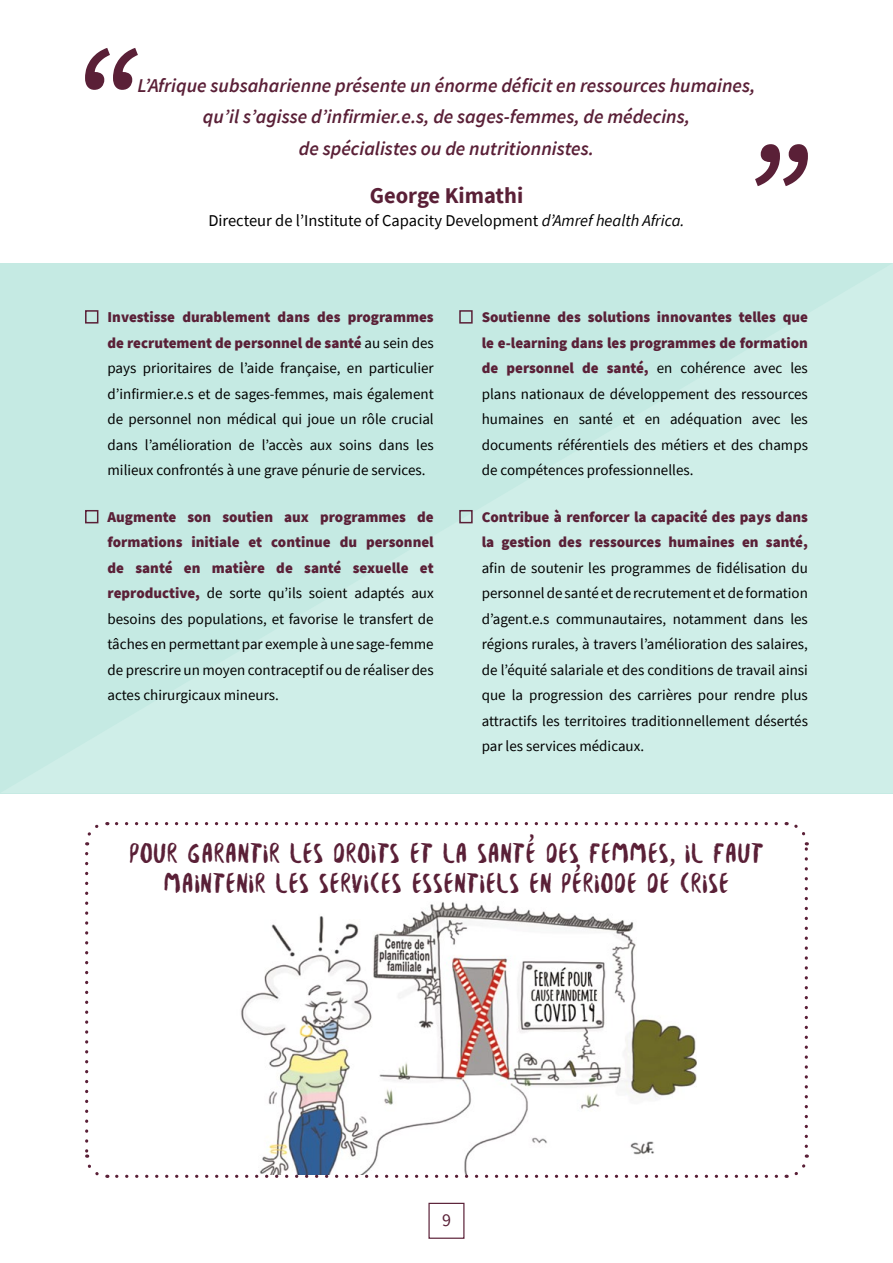
<style>
.page{position:relative;width:893px;height:1263px;background:#fff}
.page>*{position:absolute;margin:0;border:0;box-sizing:border-box;transform-origin:0 0}
.t1{font:30px/30px "Besom";color:#5a2037;text-align:center}
.t2{font:700 22.5px "Source Sans Pro";color:#5a2037}
.t3{font:italic 600 19.5px/31.5px "Source Sans Pro";color:#5a2037;text-align:center}
.t4{font:18px "Source Sans Pro";color:#5a2037}
.t5{font:16.5px "Source Sans Pro";color:#000}
.t6{font:15px/25.5px "Source Sans Pro";color:#000;text-align:justify}
.s1{font-style:italic}
.s2{font-weight:900;color:#5a2037}
</style>
<div class="page">
<svg style="left:0;top:263px;width:893px;height:530px;background:#caece5"></svg>
<img style="left:156px;top:825px;width:551px;height:329px">
<svg style="left:85px;top:824px;width:14px;height:21px"></svg>
<svg style="left:85px;top:853px;width:23px;height:325px"></svg>
<svg style="left:117px;top:1154px;width:692px;height:24px"></svg>
<svg style="left:786px;top:822px;width:22px;height:324px"></svg>
<svg style="left:107px;top:822px;width:669px;height:3px"></svg>
<div style="left:85px;top:310px;width:13px;height:14px;border:2px solid #5a2037"></div>
<div style="left:85px;top:510px;width:13px;height:13px;border:2px solid #5a2037"></div>
<div style="left:459px;top:310px;width:14px;height:14px;border:2px solid #5a2037"></div>
<div style="left:459px;top:510px;width:14px;height:13px;border:2px solid #5a2037"></div>
<svg style="left:755px;top:144px;width:53px;height:42px"></svg>
<svg style="left:85px;top:48px;width:53px;height:42px"></svg>
<div style="left:428px;top:1203px;width:36px;height:36px;border:1px solid #5a2037"></div>
<p class="t3" style="left:138px;top:69px;width:619px">L’Afrique subsaharienne présente un énorme déficit en ressources humaines, qu’il s’agisse d’infirmier.e.s, de sages-femmes, de médecins,<br>de spécialistes ou de nutritionnistes.</p>
<p class="t2" style="left:370px;top:180px;width:155px">George Kimathi</p>
<p class="t5" style="left:208px;top:210px;width:478px">Directeur de l’Institute of Capacity Development <span class="s1">d’Amref health Africa.</span></p>
<p class="t6" style="left:108px;top:304px;width:328px"><span class="s2">Investisse durablement dans des programmes de recrutement de personnel de santé</span> au sein des pays prioritaires de l’aide française, en particulier d’infirmier.e.s et de sages-femmes, mais également de personnel non médical qui joue un rôle crucial dans l’amélioration de l’accès aux soins dans les milieux confrontés à une grave pénurie de services.</p>
<p class="t6" style="left:108px;top:504px;width:328px"><span class="s2">Augmente son soutien aux programmes de formations initiale et continue du personnel de santé en matière de santé sexuelle et reproductive,</span> de sorte qu’ils soient adaptés aux besoins des populations, et favorise le transfert de tâches en permettant par exemple à une sage-femme de prescrire un moyen contraceptif ou de réaliser des actes chirurgicaux mineurs.</p>
<p class="t6" style="left:482px;top:304px;width:328px"><span class="s2">Soutienne des solutions innovantes telles que le e-learning dans les programmes de formation de personnel de santé,</span> en cohérence avec les plans nationaux de développement des ressources humaines en santé et en adéquation avec les documents référentiels des métiers et des champs de compétences professionnelles.</p>
<p class="t6" style="left:482px;top:504px;width:328px"><span class="s2">Contribue à renforcer la capacité des pays dans la gestion des ressources humaines en santé, </span>afin de soutenir les programmes de fidélisation du personnel de santé et de recrutement et de formation d’agent.e.s communautaires, notamment dans les régions rurales, à travers l’amélioration des salaires, de l’équité salariale et des conditions de travail ainsi que la progression des carrières pour rendre plus attractifs les territoires traditionnellement désertés par les services médicaux.</p>
<p class="t1" style="left:129px;top:838px;width:636px">POUR GARANTIR LES DROITS ET LA SANTÉ DES FEMMES, IL FAUT<br>MAINTENIR LES SERVICES ESSENTIELS EN PÉRIODE DE CRISE</p>
<p class="t4" style="left:442px;top:1209px;width:10px">9</p>
</div>
